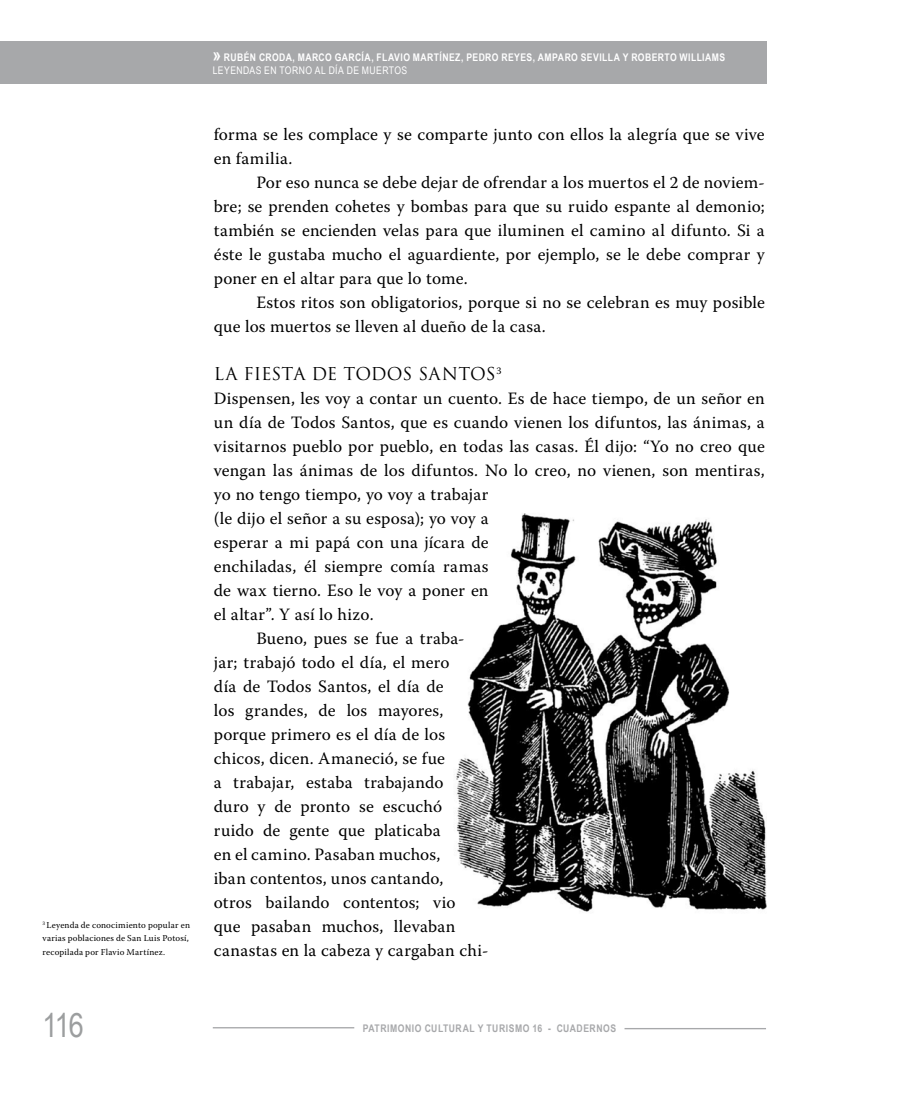
<style>
.page{position:relative;width:915px;height:1106px;background:#fff}
.page>*{position:absolute;margin:0;border:0;box-sizing:border-box;transform-origin:0 0}
.t1{font:33px "Arial Narrow";color:#9c9e9f}
.t2{font:17.25px/24px "Warnock Pro";letter-spacing:.01em;color:#000}
.t3{font:17.25px "Trajan Pro";color:#000}
.t4{font:700 10.5px/13.5px "Arial Narrow";letter-spacing:.04em;color:#fff}
.t5{font:700 10.5px "Arial Narrow";letter-spacing:.05em;color:#a7a8aa}
.t6{font:9px/13.5px "Warnock Pro";letter-spacing:.02em;color:#000}
.s1{font-size:18px}
.s2{font-weight:400}
</style>
<div class="page">
<div style="left:0;top:41px;width:765px;height:42px;background:#a7a8aa"></div>
<hr style="left:213px;top:1027px;width:141px;height:1px;background:#a7a8aa">
<hr style="left:624px;top:1028px;width:141px;height:1px;background:#a7a8aa">
<img style="left:456px;top:513px;width:309px;height:399px">
<p class="t6" style="left:43px;top:918px;width:149px"><sup>3</sup> Leyenda de conocimiento popular en varias poblaciones de San Luis Potosí, recopilada por Flavio Martínez.</p>
<h1 class="t1" style="left:43px;top:1001px;width:43px">116</h1>
<p class="t4" style="left:213px;top:50px;width:514px"><span class="s1">»</span> RUBÉN CRODA, MARCO GARCÍA, FLAVIO MARTÍNEZ, PEDRO REYES, AMPARO SEVILLA Y ROBERTO WILLIAMS<br><span class="s2">LEYENDAS EN TORNO AL DÍA DE MUERTOS</span></p>
<p class="t2" style="left:214px;top:122px;width:552px">forma se les complace y se comparte junto con ellos la alegría que se vive en familia.</p>
<p class="t2" style="left:214px;top:170px;width:552px;text-align:justify;text-indent:43px">Por eso nunca se debe dejar de ofrendar a los muertos el 2 de noviem&shy;bre; se prenden cohetes y bombas para que su ruido espante al demonio; también se encienden velas para que iluminen el camino al difunto. Si a éste le gustaba mucho el aguardiente, por ejemplo, se le debe comprar y poner en el altar para que lo tome.</p>
<p class="t2" style="left:214px;top:290px;width:552px;text-indent:43px">Estos ritos son obligatorios, porque si no se celebran es muy posible que los muertos se lleven al dueño de la casa.</p>
<p class="t3" style="left:214px;top:363px;width:289px">LA FIESTA DE TODOS SANTOS<sup>3</sup></p>
<p class="t2" style="left:214px;top:386px;width:552px">Dispensen, les voy a contar un cuento. Es de hace tiempo, de un señor en</p>
<p class="t2" style="left:214px;top:410px;width:552px">un día de Todos Santos, que es cuando vienen los difuntos, las ánimas, a</p>
<p class="t2" style="left:214px;top:434px;width:552px">visitarnos pueblo por pueblo, en todas las casas. Él dijo: “Yo no creo que</p>
<p class="t2" style="left:214px;top:458px;width:552px">vengan las ánimas de los difuntos. No lo creo, no vienen, son mentiras,</p>
<p class="t2" style="left:214px;top:482px;width:276px">yo no tengo tiempo, yo voy a trabajar</p>
<p class="t2" style="left:214px;top:506px;width:276px">(le dijo el señor a su esposa); yo voy a</p>
<p class="t2" style="left:214px;top:530px;width:276px">esperar a mi papá con una jícara de</p>
<p class="t2" style="left:214px;top:554px;width:276px">enchiladas, él siempre comía ramas</p>
<p class="t2" style="left:214px;top:578px;width:276px">de wax tierno. Eso le voy a poner en</p>
<p class="t2" style="left:214px;top:602px;width:161px">el altar”. Y así lo hizo.</p>
<p class="t2" style="left:256px;top:626px;width:209px">Bueno, pues se fue a traba-</p>
<p class="t2" style="left:214px;top:650px;width:237px">jar; trabajó todo el día, el mero</p>
<p class="t2" style="left:214px;top:674px;width:231px">día de Todos Santos, el día de</p>
<p class="t2" style="left:214px;top:698px;width:231px">los grandes, de los mayores,</p>
<p class="t2" style="left:214px;top:722px;width:232px">porque primero es el día de los</p>
<p class="t2" style="left:214px;top:746px;width:232px">chicos, dicen. Amaneció, se fue</p>
<p class="t2" style="left:214px;top:770px;width:231px">a trabajar, estaba trabajando</p>
<p class="t2" style="left:214px;top:794px;width:230px">duro y de pronto se escuchó</p>
<p class="t2" style="left:214px;top:818px;width:228px">ruido de gente que platicaba</p>
<p class="t2" style="left:214px;top:842px;width:228px">en el camino. Pasaban muchos,</p>
<p class="t2" style="left:214px;top:866px;width:231px">iban contentos, unos cantando,</p>
<p class="t2" style="left:214px;top:889px;width:243px">otros bailando contentos; vio</p>
<p class="t2" style="left:214px;top:913px;width:243px">que pasaban muchos, llevaban</p>
<p class="t2" style="left:214px;top:937px;width:276px">canastas en la cabeza y cargaban chi-</p>
<p class="t5" style="left:362px;top:1020px;width:255px">PATRIMONIO CULTURAL Y TURISMO 16 - CUADERNOS</p>
</div>
